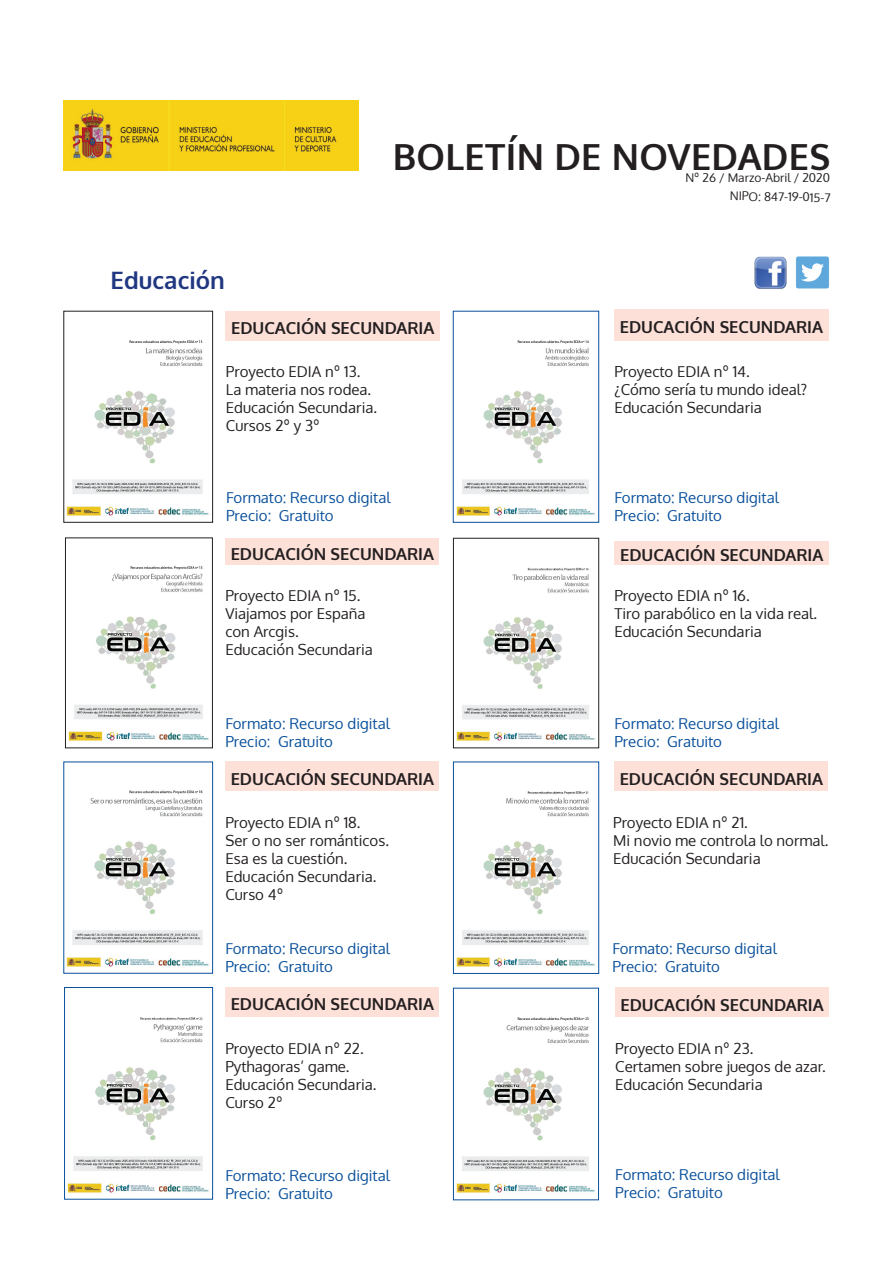
<style>
.page{position:relative;width:893px;height:1263px;background:#fff}
.page>*{position:absolute;margin:0;border:0;box-sizing:border-box;transform-origin:0 0}
.t1{font:700 36px "Oxygen";letter-spacing:.01em;color:#231f20}
.t2{font:700 24px "Oxygen";color:#203781}
.t3{font:700 16.5px "Oxygen";color:#231f20}
.t4{font:15px/18px "Oxygen";color:#231f20}
.t5{font:15px/18px "Oxygen";color:#09509b}
.t6{font:12px "Oxygen";color:#231f20}
</style>
<div class="page">
<img style="left:795px;top:256px;width:34px;height:33px">
<img style="left:754px;top:256px;width:33px;height:33px">
<div style="left:614px;top:309px;width:214px;height:31px;background:#fde0d8"></div>
<img style="left:64px;top:101px;width:295px;height:69px">
<img style="left:66px;top:340px;width:143px;height:176px">
<div style="left:225px;top:538px;width:214px;height:27px;background:#fde0d8"></div>
<img style="left:68px;top:566px;width:141px;height:175px">
<div style="left:65px;top:538px;width:148px;height:210px;border:1px solid #231f20"></div>
<div style="left:225px;top:311px;width:215px;height:29px;background:#fde0d8"></div>
<div style="left:614px;top:541px;width:215px;height:24px;background:#fde0d8"></div>
<div style="left:225px;top:762px;width:214px;height:29px;background:#fde0d8"></div>
<img style="left:456px;top:340px;width:139px;height:176px">
<div style="left:453px;top:311px;width:146px;height:211px;border:1px solid #09509b"></div>
<img style="left:456px;top:567px;width:139px;height:174px">
<div style="left:453px;top:538px;width:146px;height:210px;border:1px solid #231f20"></div>
<img style="left:66px;top:790px;width:143px;height:177px">
<div style="left:614px;top:762px;width:214px;height:29px;background:#fde0d8"></div>
<img style="left:456px;top:791px;width:139px;height:176px">
<div style="left:453px;top:762px;width:146px;height:212px;border:1px solid #09509b"></div>
<div style="left:225px;top:987px;width:214px;height:29px;background:#fde0d8"></div>
<img style="left:67px;top:1017px;width:142px;height:176px">
<div style="left:64px;top:987px;width:149px;height:212px;border:1px solid #09509b"></div>
<div style="left:615px;top:988px;width:214px;height:29px;background:#fde0d8"></div>
<img style="left:456px;top:1017px;width:139px;height:176px">
<div style="left:453px;top:988px;width:146px;height:212px;border:1px solid #09509b"></div>
<h1 class="t1" style="left:393px;top:134px;width:439px">BOLETÍN DE NOVEDADES</h1>
<p class="t6" style="left:685px;top:170px;width:146px">Nº 26 / Marzo-Abril / 2020</p>
<h2 class="t2" style="left:111px;top:265px;width:116px">EDUCACIÓN</h2>
<p class="t3" style="left:231px;top:318px;width:205px">EDUCACIÓN SECUNDARIA</p>
<p class="t4" style="left:226px;top:362px;width:153px">Proyecto EDIA nº 13.<br>La materia nos rodea.<br>Educación Secundaria.<br>Cursos 2º y 3º</p>
<p class="t6" style="left:730px;top:188px;width:102px;rotate:1deg">NIPO: 847-19-015-7</p>
<p class="t3" style="left:620px;top:317px;width:205px">EDUCACIÓN SECUNDARIA</p>
<p class="t4" style="left:614px;top:362px;width:194px">Proyecto EDIA nº 14.<br>¿Cómo sería tu mundo ideal?<br>Educación Secundaria</p>
<p class="t5" style="left:226px;top:488px;width:166px">Formato: Recurso digital<br>Precio: Gratuito</p>
<p class="t5" style="left:614px;top:488px;width:166px">Formato: Recurso digital<br>Precio: Gratuito</p>
<p class="t3" style="left:231px;top:543px;width:205px">EDUCACIÓN SECUNDARIA</p>
<p class="t4" style="left:225px;top:587px;width:149px">Proyecto EDIA nº 15.<br>Viajamos por España con Arcgis.<br>Educación Secundaria</p>
<p class="t3" style="left:620px;top:545px;width:205px">EDUCACIÓN SECUNDARIA</p>
<p class="t4" style="left:614px;top:587px;width:204px">Proyecto EDIA nº 16.<br>Tiro parabólico en la vida real.<br>Educación Secundaria</p>
<p class="t5" style="left:225px;top:714px;width:166px">Formato: Recurso digital<br>Precio: Gratuito</p>
<p class="t5" style="left:614px;top:714px;width:166px">Formato: Recurso digital<br>Precio: Gratuito</p>
<p class="t3" style="left:231px;top:769px;width:205px">EDUCACIÓN SECUNDARIA</p>
<p class="t4" style="left:225px;top:814px;width:165px">Proyecto EDIA nº 18.<br>Ser o no ser románticos.<br>Esa es la cuestión.<br>Educación Secundaria.<br>Curso 4º</p>
<p class="t3" style="left:620px;top:769px;width:205px">EDUCACIÓN SECUNDARIA</p>
<p class="t4" style="left:613px;top:814px;width:217px">Proyecto EDIA nº 21.<br>Mi novio me controla lo normal.<br>Educación Secundaria</p>
<p class="t5" style="left:225px;top:940px;width:166px">Formato: Recurso digital<br>Precio: Gratuito</p>
<p class="t5" style="left:612px;top:939px;width:166px">Formato: Recurso digital<br>Precio: Gratuito</p>
<p class="t3" style="left:231px;top:994px;width:205px">EDUCACIÓN SECUNDARIA</p>
<p class="t4" style="left:225px;top:1039px;width:153px">Proyecto EDIA nº 22.<br>Pythagoras’ game.<br>Educación Secundaria.<br>Curso 2º</p>
<p class="t4" style="left:615px;top:1039px;width:212px">Proyecto EDIA nº 23.<br>Certamen sobre juegos de azar.<br>Educación Secundaria</p>
<p class="t3" style="left:620px;top:995px;width:205px">EDUCACIÓN SECUNDARIA</p>
<p class="t5" style="left:225px;top:1166px;width:166px">Formato: Recurso digital<br>Precio: Gratuito</p>
<p class="t5" style="left:615px;top:1165px;width:166px">Formato: Recurso digital<br>Precio: Gratuito</p>
</div>
